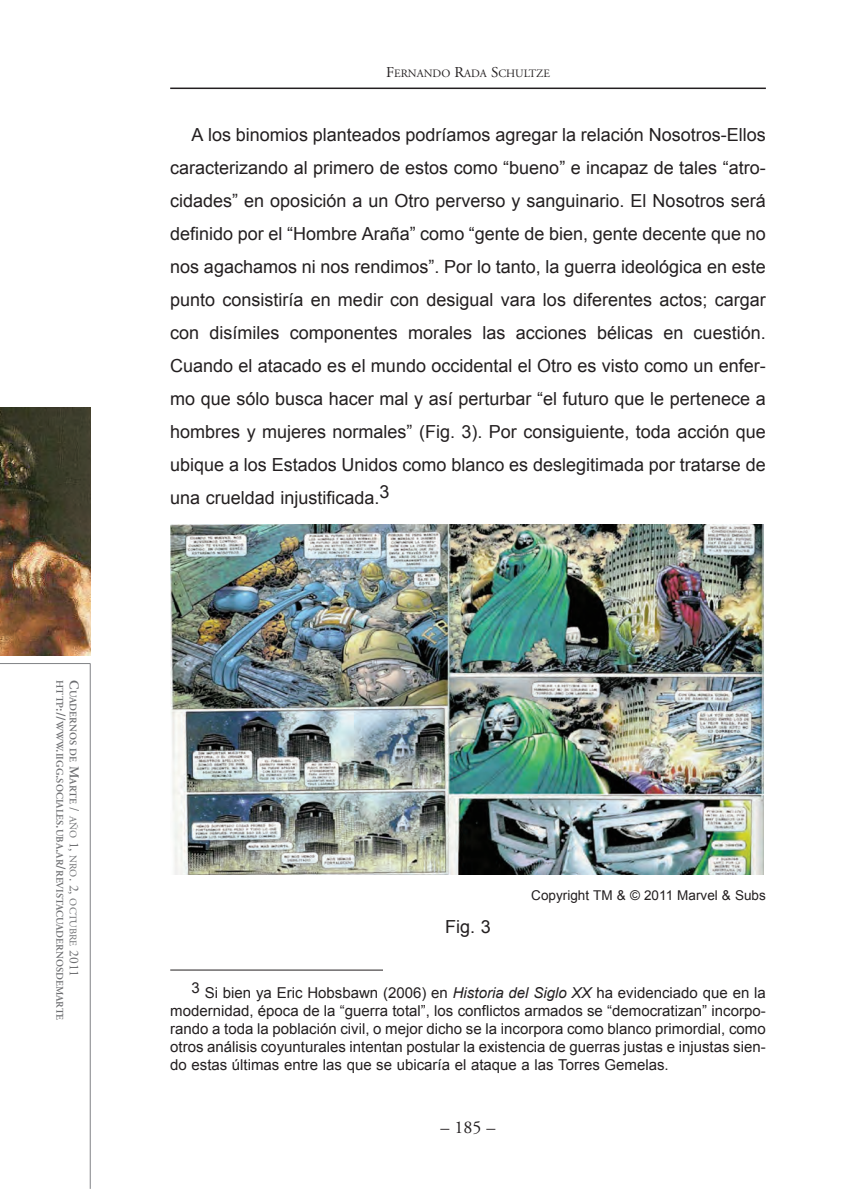
<style>
.page{position:relative;width:851px;height:1191px;background:#fff}
.page>*{position:absolute;margin:0;border:0;box-sizing:border-box;transform-origin:0 0}
.t1{font:18px/33px "Arial";color:#231f20;text-align:justify}
.t2{font:18px "Adobe Garamond";color:#231f20}
.t3{font:15px/18px "Arial";color:#231f20;text-align:justify}
.t4{font:13.5px "Arial";color:#231f20}
.t5{font:11.25px "Adobe Garamond";color:#231f20}
.t6{font:600 10.2px/13.4px "Adobe Garamond";color:#6c6d70}
.s1{font-size:13.5px}
.s2{font-weight:400;font-size:13.5px}
.s3{font-weight:400}
.s4{font-size:15px}
.s5{font-style:italic}
</style>
<div class="page">
<hr style="left:170px;top:88px;width:595px;height:1px;background:#231f20">
<hr style="left:90px;top:663px;width:1px;height:525px;background:#808285">
<hr style="left:0;top:663px;width:90px;height:1px;background:#808285">
<img style="left:0;top:407px;width:90px;height:248px">
<img style="left:170px;top:524px;width:593px;height:350px">
<hr style="left:170px;top:969px;width:213px;height:1px;background:#231f20">
<p class="t6" style="left:79px;top:680px;width:341px;rotate:90deg"><span class="s1">C</span>UADERNOS DE <span class="s1">M</span>ARTE <span class="s2">/</span> <span class="s3">AÑO</span> <span class="s2">1,</span> <span class="s3">NRO</span><span class="s2">. 2,</span> <span class="s3">OCTUBRE</span> <span class="s2">2011<br></span>HTTP<span class="s1">://</span>WWW<span class="s1">.</span>IIGG<span class="s1">.</span>SOCIALES<span class="s1">.</span>UBA<span class="s1">.</span>AR<span class="s1">/</span>REVISTACUADERNOSDEMARTE</p>
<p class="t5" style="left:386px;top:69px;width:165px"><span class="s4">F</span>ERNANDO <span class="s4">R</span>ADA <span class="s4">S</span>CHULTZE</p>
<p class="t1" style="left:170px;top:118px;width:597px;text-indent:21px">A los binomios planteados podríamos agregar la relación Nosotros-Ellos caracterizando al primero de estos como “bueno” e incapaz de tales “atro&shy;cidades” en oposición a un Otro perverso y sanguinario. El Nosotros será definido por el “Hombre Araña” como “gente de bien, gente decente que no nos agachamos ni nos rendimos”. Por lo tanto, la guerra ideológica en este punto consistiría en medir con desigual vara los diferentes actos; cargar con disímiles componentes morales las acciones bélicas en cuestión.<br>Cuando el atacado es el mundo occidental el Otro es visto como un enfer&shy;mo que sólo busca hacer mal y así perturbar “el futuro que le pertenece a hombres y mujeres normales” (Fig. 3). Por consiguiente, toda acción que ubique a los Estados Unidos como blanco es deslegitimada por tratarse de una crueldad injustificada.3</p>
<p class="t1" style="left:445px;top:910px;width:47px">Fig. 3</p>
<p class="t4" style="left:531px;top:887px;width:236px">Copyright TM &amp; © 2011 Marvel &amp; Subs</p>
<p class="t3" style="left:170px;top:983px;width:597px;text-indent:21px">3 Si bien ya Eric Hobsbawn (2006) en <span class="s5">Historia del Siglo XX</span> ha evidenciado que en la modernidad, época de la “guerra total”, los conflictos armados se “democratizan” incorpo&shy;rando a toda la población civil, o mejor dicho se la incorpora como blanco primordial, como otros análisis coyunturales intentan postular la existencia de guerras justas e injustas sien&shy;do estas últimas entre las que se ubicaría el ataque a las Torres Gemelas.</p>
<p class="t2" style="left:440px;top:1119px;width:56px">– 185 –</p>
</div>
